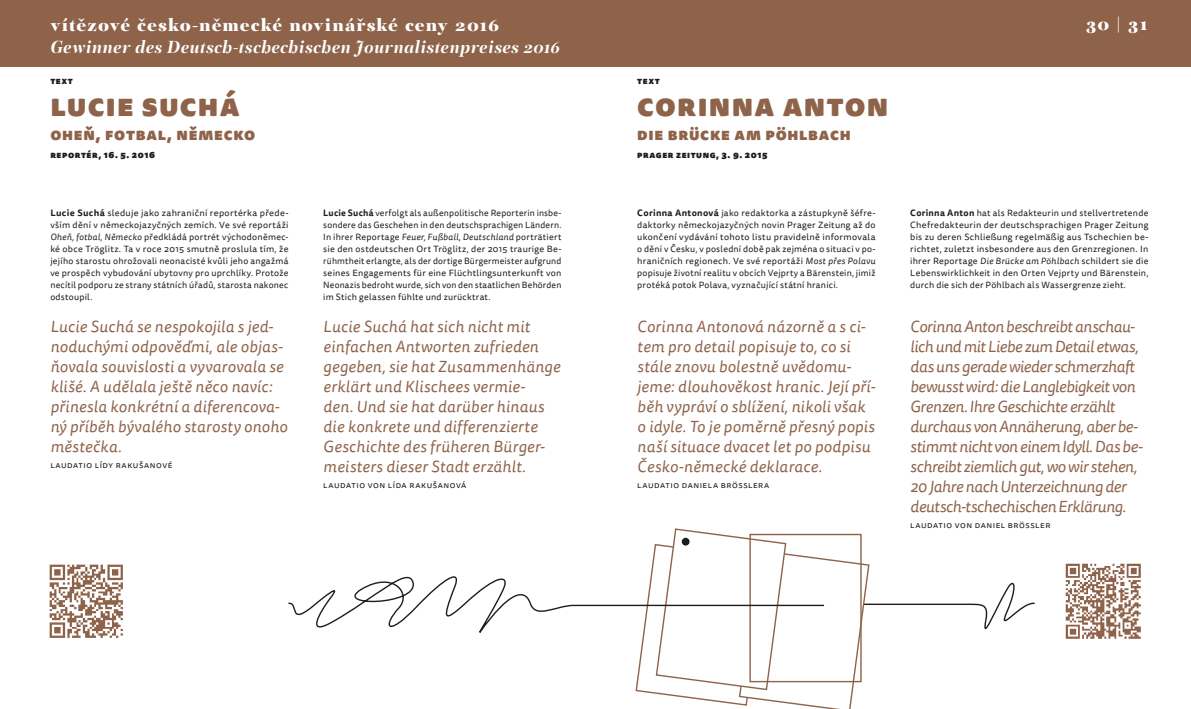
<style>
.page{position:relative;width:1191px;height:709px;background:#fff}
.page>*{position:absolute;margin:0;border:0;box-sizing:border-box;transform-origin:0 0}
.t1{font:900 30px "Tisa Sans Pro";letter-spacing:.04em;color:#8e634a}
.t2{font:italic 700 18px "PF Regal Display Pro";letter-spacing:.02em;color:#fff}
.t3{font:900 18px "PF Regal Display Pro";letter-spacing:.05em;color:#fff}
.t4{font:italic 16px/20px "Tisa Sans Pro";letter-spacing:.015em;color:#8e634a}
.t5{font:italic 16px/20px "Tisa Sans Pro";letter-spacing:-.02em;color:#8e634a}
.t6{font:900 16px "Tisa Sans Pro";letter-spacing:.045em;color:#8e634a}
.t7{font:9px/12px "Tisa Sans Pro";letter-spacing:.03em;color:#1d1d1b;text-align:justify}
.t8{font:9px "Tisa Sans Pro";letter-spacing:.055em;color:#1d1d1b}
.t9{font:900 9px "Tisa Sans Pro";letter-spacing:.06em;color:#1d1d1b}
.t10{font:9px "Tisa Sans Pro";letter-spacing:.06em;color:#1d1d1b}
.s1{font-weight:700}
.s2{font-style:italic}
</style>
<div class="page">
<div style="left:0;top:0;width:1191px;height:66px;background:#8e634a"></div>
<img style="left:49px;top:564px;width:74px;height:74px">
<img style="left:1065px;top:563px;width:76px;height:76px">
<svg style="left:635px;top:528px;width:400px;height:181px"></svg>
<div style="left:749px;top:534px;width:112px;height:148px;border:1px solid #8e634a"></div>
<div style="left:682px;top:538px;width:7px;height:7px;background:#1d1d1b;border-radius:50%"></div>
<svg style="left:288px;top:562px;width:537px;height:79px"></svg>
<h2 class="t3" style="left:50px;top:13px;width:450px">vítězové česko-německé novinářské ceny 2016</h2>
<h2 class="t2" style="left:50px;top:36px;width:511px">Gewinner des Deutsch-tschechischen Journalistenpreises 2016</h2>
<p class="t9" style="left:50px;top:74px;width:24px">TEXT</p>
<h1 class="t1" style="left:50px;top:81px;width:191px">LUCIE SUCHÁ</h1>
<h3 class="t6" style="left:50px;top:121px;width:206px">OHEŇ, FOTBAL, NĚMECKO</h3>
<p class="t9" style="left:50px;top:148px;width:106px">REPORTÉR, 16. 5. 2016</p>
<p class="t7" style="left:50px;top:207px;width:240px"><span class="s1">Lucie Suchá</span> sleduje jako zahraniční reportérka přede&shy;vším dění v německojazyčných zemích. Ve své reportáži <span class="s2">Oheň, fotbal, Německo</span> předkládá portrét východoněmec&shy;ké obce Tröglitz. Ta v roce 2015 smutně proslula tím, že jejího starostu ohrožovali neonacisté kvůli jeho angažmá ve prospěch vybudování ubytovny pro uprchlíky. Protože necítil podporu ze strany státních úřadů, starosta nakonec odstoupil.</p>
<h3 class="t4" style="left:50px;top:317px;width:239px">Lucie Suchá se nespokojila s jed&shy;noduchými odpověďmi, ale objas&shy;ňovala souvislosti a vyvarovala se klišé. A udělala ještě něco navíc: přinesla konkrétní a diferencova&shy;ný příběh bývalého starosty onoho městečka.</h3>
<p class="t10" style="left:50px;top:459px;width:124px">laudatio Lídy Rakušanové</p>
<p class="t7" style="left:323px;top:207px;width:240px"><span class="s1">Lucie Suchá</span> verfolgt als außenpolitische Reporterin insbe&shy;sondere das Geschehen in den deutschsprachigen Ländern.<br>In ihrer Reportage <span class="s2">Feuer, Fußball, Deutschland</span> porträtiert sie den ostdeutschen Ort Tröglitz, der 2015 traurige Be&shy;rühmtheit erlangte, als der dortige Bürgermeister aufgrund seines Engagements für eine Flüchtlingsunterkunft von Neonazis bedroht wurde, sich von den staatlichen Behörden im Stich gelassen fühlte und zurücktrat.</p>
<p class="t4" style="left:323px;top:317px;width:239px">Lucie Suchá hat sich nicht mit einfachen Antworten zufrieden gegeben, sie hat Zusammenhänge erklärt und Klischees vermie-<br>den. Und sie hat darüber hinaus die konkrete und differenzierte<br>Geschichte des früheren Bürger&shy;meisters dieser Stadt erzählt.</p>
<p class="t8" style="left:323px;top:479px;width:145px">laudatio von Lída Rakušanová</p>
<p class="t9" style="left:637px;top:74px;width:24px">TEXT</p>
<h1 class="t1" style="left:637px;top:81px;width:253px">CORINNA ANTON</h1>
<h3 class="t6" style="left:637px;top:121px;width:215px">DIE BRÜCKE AM PÖHLBACH</h3>
<p class="t9" style="left:637px;top:148px;width:132px">PRAGER ZEITUNG, 3. 9. 2015</p>
<p class="t7" style="left:637px;top:207px;width:240px"><span class="s1">Corinna Antonová</span> jako redaktorka a zástupkyně šéfre&shy;daktorky německojazyčných novin Prager Zeitung až do ukončení vydávání tohoto listu pravidelně informovala o dění v Česku, v poslední době pak zejména o situaci v po&shy;hraničních regionech. Ve své reportáži <span class="s2">Most přes Polavu </span>popisuje životní realitu v obcích Vejprty a Bärenstein, jimiž protéká potok Polava, vyznačující státní hranici.</p>
<p class="t4" style="left:637px;top:317px;width:239px">Corinna Antonová názorně a s ci&shy;tem pro detail popisuje to, co si stále znovu bolestně uvědomu&shy;jeme: dlouhověkost hranic. Její pří&shy;běh vypráví o sblížení, nikoli však o idyle. To je poměrně přesný popis naší situace dvacet let po podpisu<br>Česko-německé deklarace.</p>
<p class="t10" style="left:637px;top:479px;width:134px">laudatio Daniela Brösslera</p>
<h2 class="t3" style="left:1086px;top:13px;width:64px">30 | 31</h2>
<p class="t7" style="left:910px;top:207px;width:240px"><span class="s1">Corinna Anton</span> hat als Redakteurin und stellvertretende Chefredakteurin der deutschsprachigen Prager Zeitung bis zu deren Schließung regelmäßig aus Tschechien be&shy;richtet, zuletzt insbesondere aus den Grenzregionen. In ihrer Reportage <span class="s2">Die Brücke am Pöhlbach</span> schildert sie die Lebenswirklichkeit in den Orten Vejprty und Bärenstein, durch die sich der Pöhlbach als Wassergrenze zieht.</p>
<p class="t5" style="left:910px;top:317px;width:234px">Corinna Anton beschreibt anschau&shy;lich und mit Liebe zum Detail etwas, das uns gerade wieder schmerzhaft bewusst wird: die Langlebigkeit von Grenzen. Ihre Geschichte erzählt durchaus von Annäherung, aber be&shy;stimmt nicht von einem Idyll. Das be&shy;schreibt ziemlich gut, wo wir stehen, 20 Jahre nach Unterzeichnung der deutsch-tschechischen Erklärung.</p>
<p class="t8" style="left:910px;top:519px;width:140px">laudatio von daniel brössler</p>
</div>
